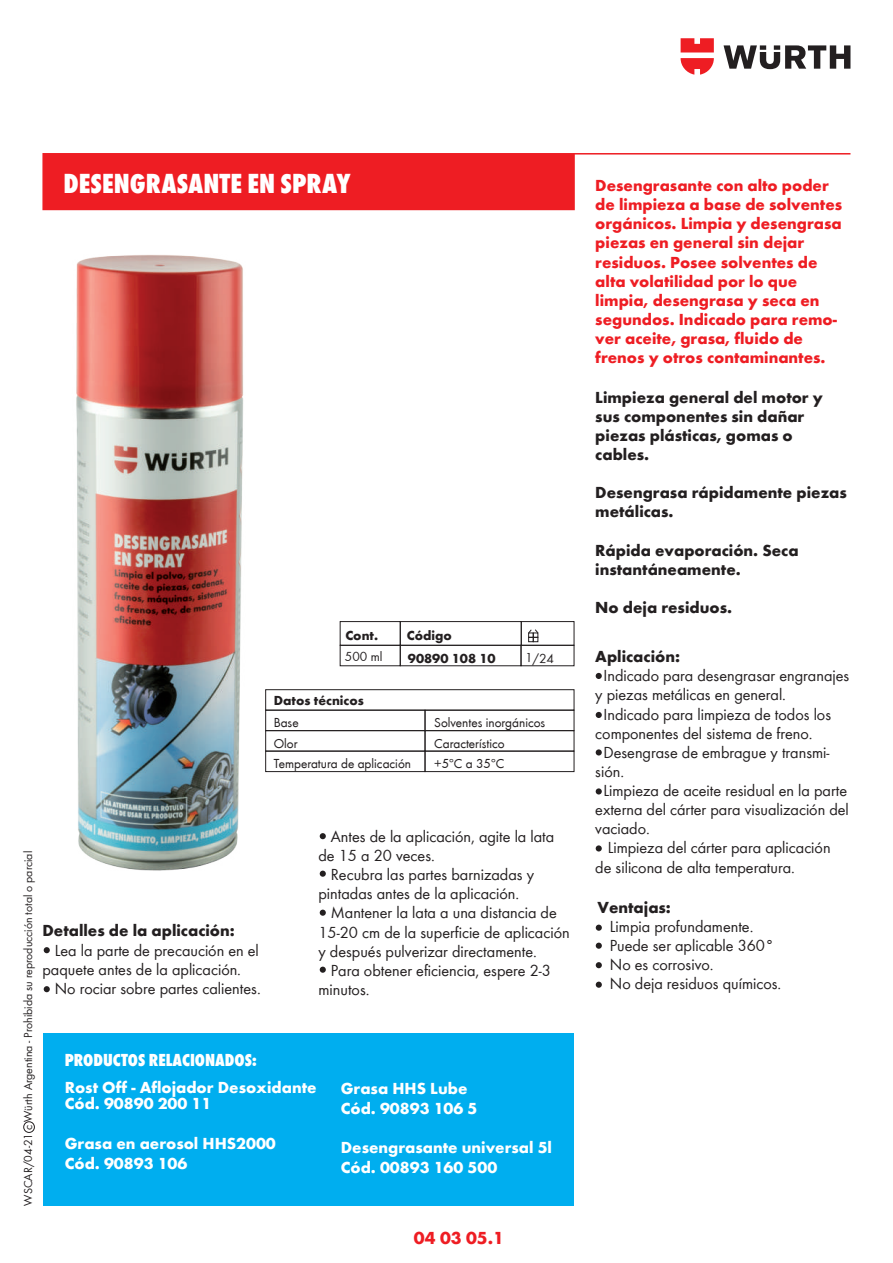
<style>
.page{position:relative;width:893px;height:1263px;background:#fff}
.page>*{position:absolute;margin:0;border:0;box-sizing:border-box;transform-origin:0 0}
.t1{font:28.5px "Wuerth Extra Bold Cond Caps";color:#fff}
.t2{font:18px "Wuerth Extra Bold Cond Caps";color:#fff}
.t3{font:700 18px "Wuerth Global";color:#ee1d23}
.t4{font:16.5px/19px "Wuerth Global";color:#231f20}
.t5{font:700 16.5px/19px "Wuerth Global";color:#ee1d23}
.t6{font:700 16.5px/19px "Wuerth Global";color:#231f20}
.t7{font:700 16.5px/19.8px "Wuerth Global";color:#fff}
.t8{font:13.5px/20.2px "Wuerth";color:#231f20}
.t9{font:700 13.5px "Wuerth";color:#231f20}
.t10{font:700 13.5px "Wuerth Global";color:#231f20}
.t11{font:13.5px "Wuerth Global";color:#231f20}
.t12{font:12px "Wuerth Global";color:#231f20}
</style>
<div class="page">
<div style="left:44px;top:1033px;width:530px;height:172px;background:#00aeef"></div>
<svg style="left:724px;top:45px;width:126px;height:24px"></svg>
<svg style="left:681px;top:38px;width:33px;height:37px"></svg>
<div style="left:42px;top:153px;width:533px;height:57px;background:#ee1d23"></div>
<hr style="left:574px;top:153px;width:276px;height:2px;background:#ee1d23">
<div style="left:521px;top:621px;width:53px;height:25px;border:1px solid #231f20"></div>
<div style="left:400px;top:621px;width:122px;height:25px;border:1px solid #231f20"></div>
<div style="left:521px;top:645px;width:53px;height:21px;border:1px solid #231f20"></div>
<div style="left:400px;top:645px;width:121px;height:21px;border:1px solid #231f20"></div>
<div style="left:340px;top:621px;width:61px;height:25px;border:1px solid #231f20"></div>
<svg style="left:528px;top:629px;width:11px;height:13px"></svg>
<div style="left:23px;top:1121px;width:12px;height:12px;border:1px solid #231f20;border-radius:50%"></div>
<svg style="left:596px;top:788px;width:6px;height:6px"></svg>
<svg style="left:596px;top:845px;width:6px;height:6px"></svg>
<svg style="left:596px;top:749px;width:6px;height:6px"></svg>
<svg style="left:596px;top:712px;width:6px;height:6px"></svg>
<svg style="left:596px;top:673px;width:6px;height:6px"></svg>
<svg style="left:320px;top:871px;width:6px;height:6px"></svg>
<svg style="left:320px;top:967px;width:6px;height:6px"></svg>
<svg style="left:320px;top:910px;width:6px;height:6px"></svg>
<svg style="left:320px;top:833px;width:6px;height:6px"></svg>
<div style="left:425px;top:751px;width:149px;height:21px;border:1px solid #231f20"></div>
<div style="left:265px;top:751px;width:160px;height:21px;border:1px solid #231f20"></div>
<div style="left:425px;top:710px;width:149px;height:21px;border:1px solid #231f20"></div>
<div style="left:265px;top:710px;width:160px;height:21px;border:1px solid #231f20"></div>
<div style="left:265px;top:689px;width:309px;height:21px;border:1px solid #231f20"></div>
<svg style="left:44px;top:947px;width:6px;height:6px"></svg>
<svg style="left:44px;top:986px;width:6px;height:6px"></svg>
<svg style="left:596px;top:962px;width:6px;height:6px"></svg>
<svg style="left:596px;top:982px;width:6px;height:6px"></svg>
<svg style="left:596px;top:943px;width:6px;height:6px"></svg>
<svg style="left:596px;top:925px;width:6px;height:6px"></svg>
<img style="left:76px;top:255px;width:205px;height:616px">
<h1 class="t1" style="left:63px;top:163px;width:289px">DESENGRASANTE EN SPRAY</h1>
<p class="t9" style="left:345px;top:625px;width:34px">Cont.</p>
<p class="t9" style="left:407px;top:625px;width:47px">Código</p>
<p class="t11" style="left:345px;top:649px;width:39px">500 ml</p>
<p class="t10" style="left:408px;top:650px;width:89px">90890 108 10</p>
<p class="t11" style="left:525px;top:650px;width:30px;rotate:1deg">1/24</p>
<p class="t9" style="left:274px;top:690px;width:92px">Datos técnicos</p>
<p class="t8" style="left:274px;top:712px;width:139px">Base<br>Olor<br>Temperatura de aplicación</p>
<p class="t8" style="left:434px;top:712px;width:113px">Solventes inorgánicos<br>Característico<br>+5ºC a 35ºC</p>
<p class="t12" style="left:21px;top:1205px;width:356px;rotate:-90deg">WSCAR/04-21 c Würth Argentina - Prohibida su reproducción total o parcial</p>
<p class="t6" style="left:42px;top:921px;width:194px">Detalles de la aplicación:</p>
<p class="t4" style="left:42px;top:940px;width:218px;text-indent:12px">Lea la parte de precaución en el paquete antes de la aplicación.</p>
<p class="t4" style="left:55px;top:979px;width:207px">No rociar sobre partes calientes.</p>
<p class="t4" style="left:318px;top:827px;width:237px;text-indent:12px">Antes de la aplicación, agite la lata de 15 a 20 veces.</p>
<p class="t4" style="left:331px;top:865px;width:205px">Recubra las partes barnizadas y</p>
<p class="t4" style="left:318px;top:884px;width:202px">pintadas antes de la aplicación.</p>
<p class="t4" style="left:331px;top:903px;width:227px">Mantener la lata a una distancia de</p>
<p class="t4" style="left:318px;top:922px;width:253px">15-20 cm de la superficie de aplicación</p>
<p class="t4" style="left:318px;top:941px;width:220px">y después pulverizar directamente.</p>
<p class="t4" style="left:331px;top:961px;width:222px">Para obtener eficiencia, espere 2-3</p>
<p class="t4" style="left:318px;top:980px;width:53px">minutos.</p>
<p class="t2" style="left:65px;top:1047px;width:194px">PRODUCTOS RELACIONADOS:</p>
<p class="t7" style="left:65px;top:1079px;width:253px;line-height:16.5px">Rost Off - Aflojador Desoxidante<br>Cód. 90890 200 11</p>
<p class="t7" style="left:65px;top:1133px;width:213px">Grasa en aerosol HHS2000<br>Cód. 90893 106</p>
<p class="t7" style="left:341px;top:1078px;width:138px">Grasa HHS Lube<br>Cód. 90893 106 5</p>
<p class="t7" style="left:341px;top:1138px;width:213px">Desengrasante universal 5l<br>Cód. 00893 160 500</p>
<p class="t3" style="left:414px;top:1227px;width:92px">04 03 05.1</p>
<p class="t5" style="left:595px;top:176px;width:248px">Desengrasante con alto poder de limpieza a base de solventes orgánicos. Limpia y desengrasa piezas en general sin dejar residuos. Posee solventes de alta volatilidad por lo que limpia, desengrasa y seca en segundos. Indicado para remo&shy;ver aceite, grasa, fluido de frenos y otros contaminantes.</p>
<p class="t6" style="left:595px;top:387px;width:229px">Limpieza general del motor y sus componentes sin dañar piezas plásticas, gomas o cables.</p>
<p class="t6" style="left:595px;top:483px;width:253px">Desengrasa rápidamente piezas metálicas.</p>
<p class="t6" style="left:595px;top:540px;width:205px">Rápida evaporación. Seca instantáneamente.</p>
<p class="t6" style="left:595px;top:598px;width:138px">No deja residuos.</p>
<p class="t6" style="left:595px;top:647px;width:86px">Aplicación:</p>
<p class="t4" style="left:604px;top:666px;width:247px">Indicado para desengrasar engranajes</p>
<p class="t4" style="left:595px;top:685px;width:192px">y piezas metálicas en general.</p>
<p class="t4" style="left:604px;top:704px;width:229px">Indicado para limpieza de todos los</p>
<p class="t4" style="left:595px;top:723px;width:219px">componentes del sistema de freno.</p>
<p class="t4" style="left:604px;top:742px;width:227px">Desengrase de embrague y transmi-</p>
<p class="t4" style="left:595px;top:762px;width:30px">sión.</p>
<p class="t4" style="left:604px;top:781px;width:245px">Limpieza de aceite residual en la parte</p>
<p class="t4" style="left:595px;top:800px;width:255px">externa del cárter para visualización del</p>
<p class="t4" style="left:595px;top:819px;width:56px">vaciado.</p>
<p class="t4" style="left:608px;top:838px;width:224px">Limpieza del cárter para aplicación</p>
<p class="t4" style="left:595px;top:857px;width:201px">de silicona de alta temperatura.</p>
<p class="t6" style="left:597px;top:897px;width:75px">Ventajas:</p>
<p class="t4" style="left:610px;top:916px;width:173px">Limpia profundamente.<br>Puede ser aplicable 360°<br>No es corrosivo.<br>No deja residuos químicos.</p>
</div>
